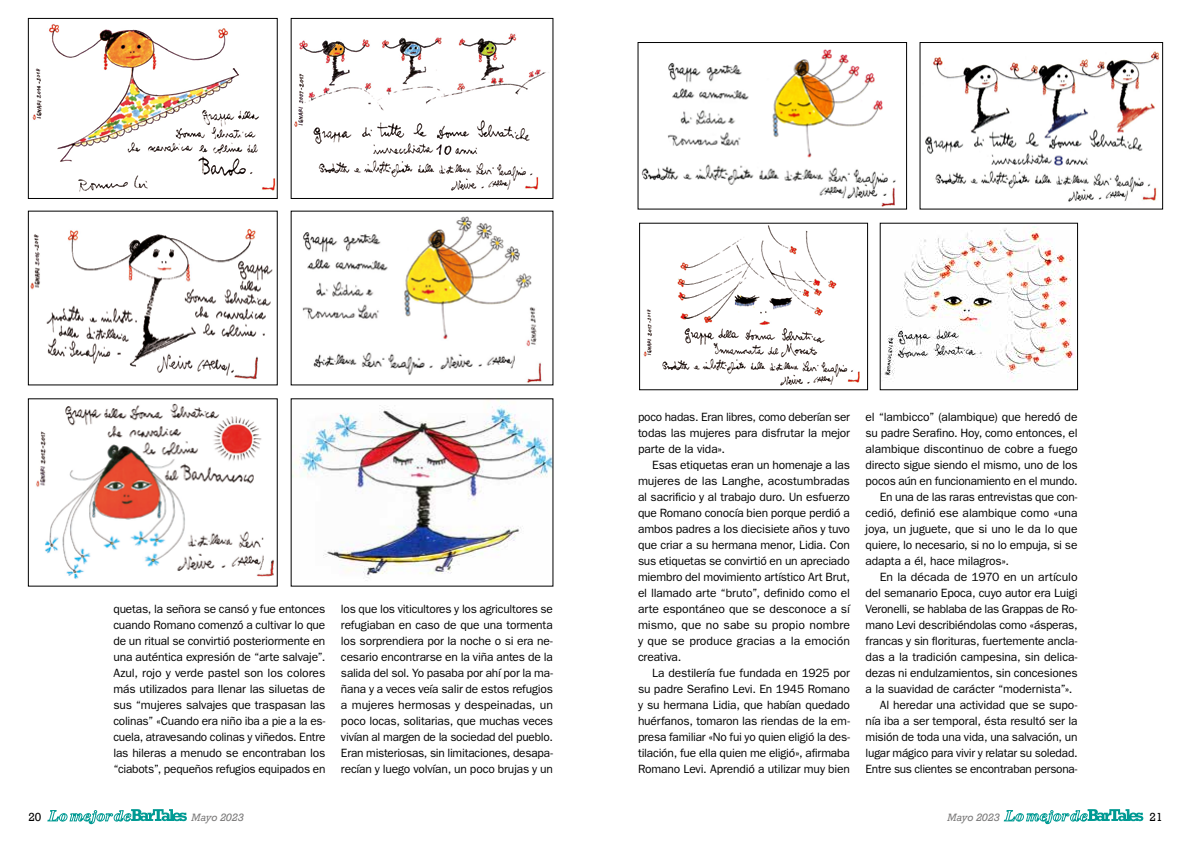
<style>
.page{position:relative;width:1191px;height:842px;background:#fff}
.page>*{position:absolute;margin:0;border:0;box-sizing:border-box;transform-origin:0 0}
.t1{font:12px/16px "ITC Franklin Gothic Std";letter-spacing:-.015em;color:#000;text-align:justify}
.t2{font:12px "Rockwell";color:#000}
.t3{font:italic 10px "Rockwell";color:#7c7b7b}
</style>
<div class="page">
<img style="left:32px;top:24px;width:243px;height:168px">
<div style="left:28px;top:18px;width:249px;height:181px;border:1px solid #000"></div>
<img style="left:294px;top:33px;width:255px;height:158px">
<div style="left:291px;top:18px;width:262px;height:181px;border:1px solid #000"></div>
<img style="left:36px;top:403px;width:238px;height:176px">
<img style="left:30px;top:228px;width:243px;height:152px">
<img style="left:302px;top:216px;width:240px;height:167px">
<img style="left:293px;top:401px;width:258px;height:177px">
<img style="left:641px;top:49px;width:255px;height:158px">
<div style="left:638px;top:42px;width:268px;height:167px;border:1px solid #000"></div>
<img style="left:643px;top:225px;width:217px;height:161px">
<div style="left:639px;top:223px;width:229px;height:167px;border:1px solid #000"></div>
<img style="left:884px;top:226px;width:191px;height:156px">
<img style="left:925px;top:51px;width:235px;height:151px">
<svg style="left:47px;top:809px;width:140px;height:15px"></svg>
<svg style="left:1003px;top:809px;width:140px;height:15px"></svg>
<p class="t1" style="left:113px;top:601px;width:213px">quetas, la señora se cansó y fue entonces cuando Romano comenzó a cultivar lo que de un ritual se convirtió posteriormente en una auténtica expresión de “arte salvaje”.<br>Azul, rojo y verde pastel son los colores más utilizados para llenar las siluetas de sus “mujeres salvajes que traspasan las colinas” «Cuando era niño iba a pie a la es&shy;cuela, atravesando colinas y viñedos. Entre las hileras a menudo se encontraban los “ciabots”, pequeños refugios equipados en</p>
<p class="t1" style="left:341px;top:601px;width:213px">los que los viticultores y los agricultores se refugiaban en caso de que una tormenta los sorprendiera por la noche o si era ne&shy;cesario encontrarse en la viña antes de la salida del sol. Yo pasaba por ahí por la ma&shy;ñana y a veces veía salir de estos refugios a mujeres hermosas y despeinadas, un poco locas, solitarias, que muchas veces vivían al margen de la sociedad del pueblo.<br>Eran misteriosas, sin limitaciones, desapa&shy;recían y luego volvían, un poco brujas y un</p>
<p class="t1" style="left:638px;top:409px;width:213px">poco hadas. Eran libres, como deberían ser todas las mujeres para disfrutar la mejor parte de la vida».</p>
<p class="t1" style="left:638px;top:457px;width:213px;text-indent:14px">Esas etiquetas eran un homenaje a las mujeres de las Langhe, acostumbradas al sacrificio y al trabajo duro. Un esfuerzo que Romano conocía bien porque perdió a ambos padres a los diecisiete años y tuvo que criar a su hermana menor, Lidia. Con sus etiquetas se convirtió en un apreciado miembro del movimiento artístico Art Brut, el llamado arte “bruto”, definido como el arte espontáneo que se desconoce a sí mismo, que no sabe su propio nombre y que se produce gracias a la emoción creativa.</p>
<p class="t1" style="left:638px;top:665px;width:213px;text-indent:14px">La destilería fue fundada en 1925 por su padre Serafino Levi. En 1945 Romano y su hermana Lidia, que habían quedado huérfanos, tomaron las riendas de la em&shy;presa familiar «No fui yo quien eligió la des&shy;tilación, fue ella quien me eligió», afirmaba Romano Levi. Aprendió a utilizar muy bien</p>
<p class="t1" style="left:865px;top:409px;width:213px">el “lambicco” (alambique) que heredó de</p>
<p class="t1" style="left:865px;top:425px;width:213px">su padre Serafino. Hoy, como entonces, el</p>
<p class="t1" style="left:865px;top:441px;width:213px">alambique discontinuo de cobre a fuego</p>
<p class="t1" style="left:865px;top:457px;width:213px">directo sigue siendo el mismo, uno de los</p>
<p class="t1" style="left:865px;top:473px;width:213px">pocos aún en funcionamiento en el mundo.</p>
<p class="t1" style="left:879px;top:489px;width:199px">En una de las raras entrevistas que con-</p>
<p class="t1" style="left:865px;top:505px;width:213px">cedió, definió ese alambique como «una</p>
<p class="t1" style="left:865px;top:521px;width:213px">joya, un juguete, que si uno le da lo que</p>
<p class="t1" style="left:865px;top:537px;width:213px">quiere, lo necesario, si no lo empuja, si se</p>
<p class="t1" style="left:865px;top:553px;width:145px">adapta a él, hace milagros».</p>
<p class="t1" style="left:879px;top:569px;width:199px">En la década de 1970 en un artículo</p>
<p class="t1" style="left:865px;top:585px;width:213px">del semanario Epoca, cuyo autor era Luigi</p>
<p class="t1" style="left:865px;top:601px;width:213px">Veronelli, se hablaba de las Grappas de Ro-</p>
<p class="t1" style="left:865px;top:617px;width:213px">mano Levi describiéndolas como «ásperas,</p>
<p class="t1" style="left:865px;top:633px;width:213px">francas y sin florituras, fuertemente ancla-</p>
<p class="t1" style="left:865px;top:649px;width:213px">das a la tradición campesina, sin delica-</p>
<p class="t1" style="left:865px;top:665px;width:213px">dezas ni endulzamientos, sin concesiones</p>
<p class="t1" style="left:865px;top:681px;width:208px">a la suavidad de carácter “modernista”».</p>
<p class="t1" style="left:879px;top:697px;width:199px">Al heredar una actividad que se supo-</p>
<p class="t1" style="left:865px;top:713px;width:213px">nía iba a ser temporal, ésta resultó ser la</p>
<p class="t1" style="left:865px;top:729px;width:213px">misión de toda una vida, una salvación, un</p>
<p class="t1" style="left:865px;top:745px;width:213px">lugar mágico para vivir y relatar su soledad.</p>
<p class="t1" style="left:865px;top:761px;width:213px">Entre sus clientes se encontraban persona-</p>
<p class="t2" style="left:28px;top:810px;width:15px">20</p>
<p class="t3" style="left:191px;top:811px;width:54px">Mayo 2023</p>
<p class="t3" style="left:947px;top:811px;width:54px">Mayo 2023</p>
<p class="t2" style="left:1149px;top:810px;width:15px">21</p>
</div>
